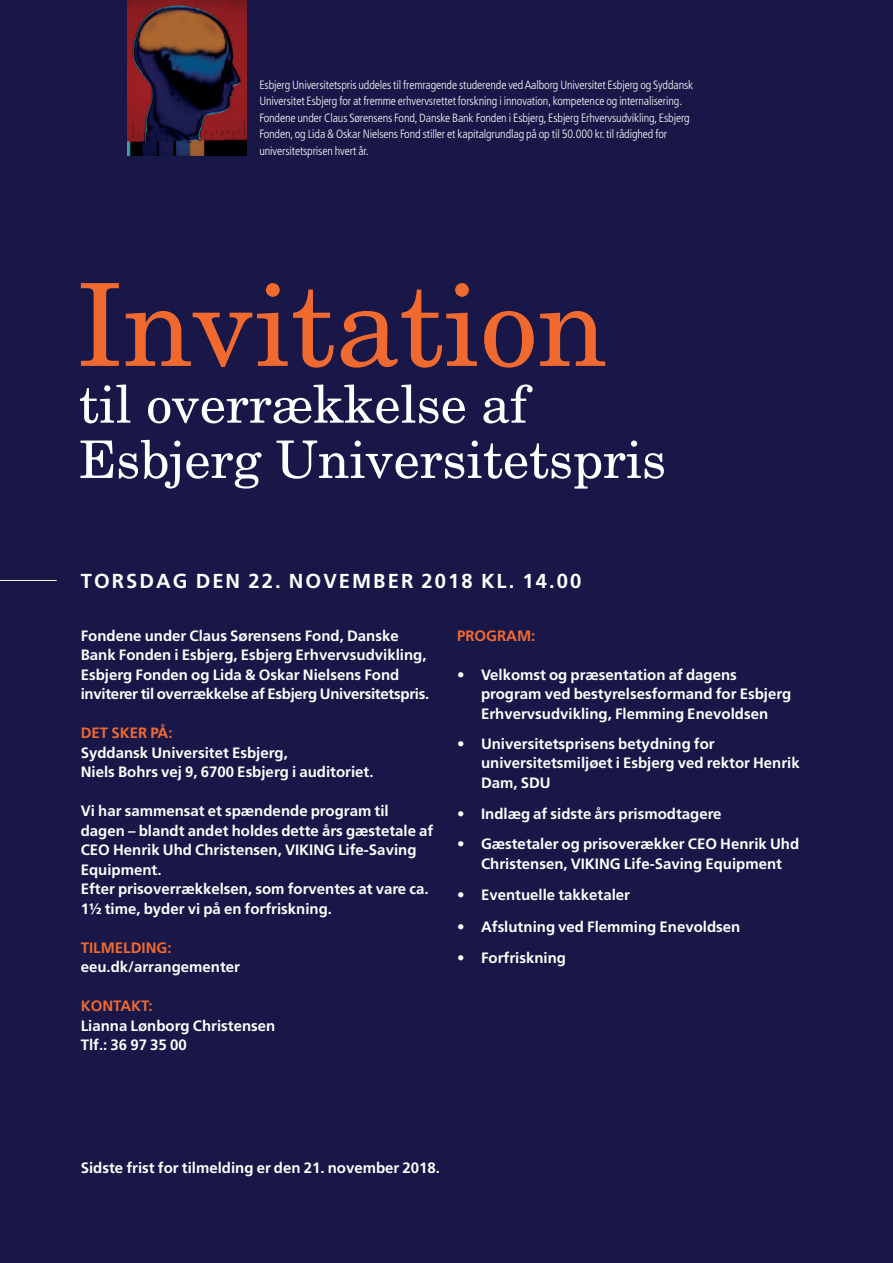
<style>
.page{position:relative;width:893px;height:1263px;background:#181748}
.page>*{position:absolute;margin:0;border:0;box-sizing:border-box;transform-origin:0 0}
.t1{font:114.75px "New Century Schlbk LT Std";color:#f06a30}
.t2{font:51.75px "New Century Schlbk LT Std";color:#fff}
.Indledning{font:700 20.25px "Frutiger LT Std";letter-spacing:.1em;color:#fff}
.Normal{font:700 15px/19.5px "Frutiger LT Std";color:#fff}
.Normal-2{font:700 15px "Frutiger LT Std";color:#f06a30}
.Normal-3{font:300 condensed 12px/16.5px "Frutiger LT Std";letter-spacing:-.01em;color:#fff}
</style>
<div class="page">
<img style="left:128px;top:0;width:118px;height:155px">
<hr style="left:0;top:580px;width:57px;height:1px;background:#fff">
<p class="Normal-3" style="left:259px;top:76px;width:435px">Esbjerg Universitetspris uddeles til fremragende studerende ved Aalborg Universitet Esbjerg og Syddansk Universitet Esbjerg for at fremme erhvervsrettet forskning i innovation, kompetence og internalisering.<br>Fondene under Claus Sørensens Fond, Danske Bank Fonden i Esbjerg, Esbjerg Erhvervsudvikling, Esbjerg Fonden, og Lida &amp; Oskar Nielsens Fond stiller et kapitalgrundlag på op til 50.000 kr. til rådighed for universitetsprisen hvert år.</p>
<p class="t1" style="left:77px;top:255px;width:533px">Invitation</p>
<p class="t2" style="left:79px;top:373px;width:450px">til overrækkelse af</p>
<p class="t2" style="left:79px;top:428px;width:589px">Esbjerg Universitetspris</p>
<p class="Indledning" style="left:81px;top:569px;width:502px">TORSDAG DEN 22. NOVEMBER 2018 KL. 14.00</p>
<p class="Normal" style="left:81px;top:626px;width:350px">Fondene under Claus Sørensens Fond, Danske Bank Fonden i Esbjerg, Esbjerg Erhvervsudvikling, Esbjerg Fonden og Lida &amp; Oskar Nielsens Fond inviterer til overrækkelse af Esbjerg Universitetspris.</p>
<p class="Normal-2" style="left:81px;top:724px;width:93px">DET SKER PÅ:</p>
<p class="Normal" style="left:81px;top:743px;width:294px">Syddansk Universitet Esbjerg,<br>Niels Bohrs vej 9, 6700 Esbjerg i auditoriet.</p>
<p class="Normal" style="left:81px;top:801px;width:354px">Vi har sammensat et spændende program til dagen – blandt andet holdes dette års gæstetale af CEO Henrik Uhd Christensen, VIKING Life-Saving Equipment.</p>
<p class="Normal" style="left:81px;top:879px;width:349px">Efter prisoverrækkelsen, som forventes at vare ca.<br>1½ time, byder vi på en forfriskning.</p>
<p class="Normal-2" style="left:81px;top:939px;width:92px">TILMELDING:</p>
<p class="Normal" style="left:81px;top:957px;width:161px">eeu.dk/arrangementer</p>
<p class="Normal-2" style="left:81px;top:997px;width:73px">KONTAKT:</p>
<p class="Normal" style="left:81px;top:1016px;width:196px">Lianna Lønborg Christensen</p>
<p class="Normal" style="left:81px;top:1035px;width:107px">Tlf.: 36 97 35 00</p>
<p class="Normal-2" style="left:457px;top:627px;width:80px">PROGRAM:</p>
<p class="Normal" style="left:481px;top:665px;width:312px;text-indent:-24px">• Velkomst og præsentation af dagens program ved bestyrelsesformand for Esbjerg<br>Erhvervsudvikling, Flemming Enevoldsen</p>
<p class="Normal" style="left:481px;top:734px;width:320px;text-indent:-24px">• Universitetsprisens betydning for universitetsmiljøet i Esbjerg ved rektor Henrik<br>Dam, SDU</p>
<p class="Normal" style="left:457px;top:804px;width:266px">• Indlæg af sidste års prismodtagere</p>
<p class="Normal" style="left:457px;top:834px;width:344px;text-align:center">• Gæstetaler og prisoverækker CEO Henrik Uhd<br>Christensen, VIKING Life-Saving Equipment</p>
<p class="Normal" style="left:457px;top:885px;width:175px">• Eventuelle takketaler</p>
<p class="Normal" style="left:457px;top:917px;width:285px">• Afslutning ved Flemming Enevoldsen</p>
<p class="Normal" style="left:457px;top:948px;width:111px">• Forfriskning</p>
<p class="Normal" style="left:81px;top:1158px;width:361px">Sidste frist for tilmelding er den 21. november 2018.</p>
</div>
